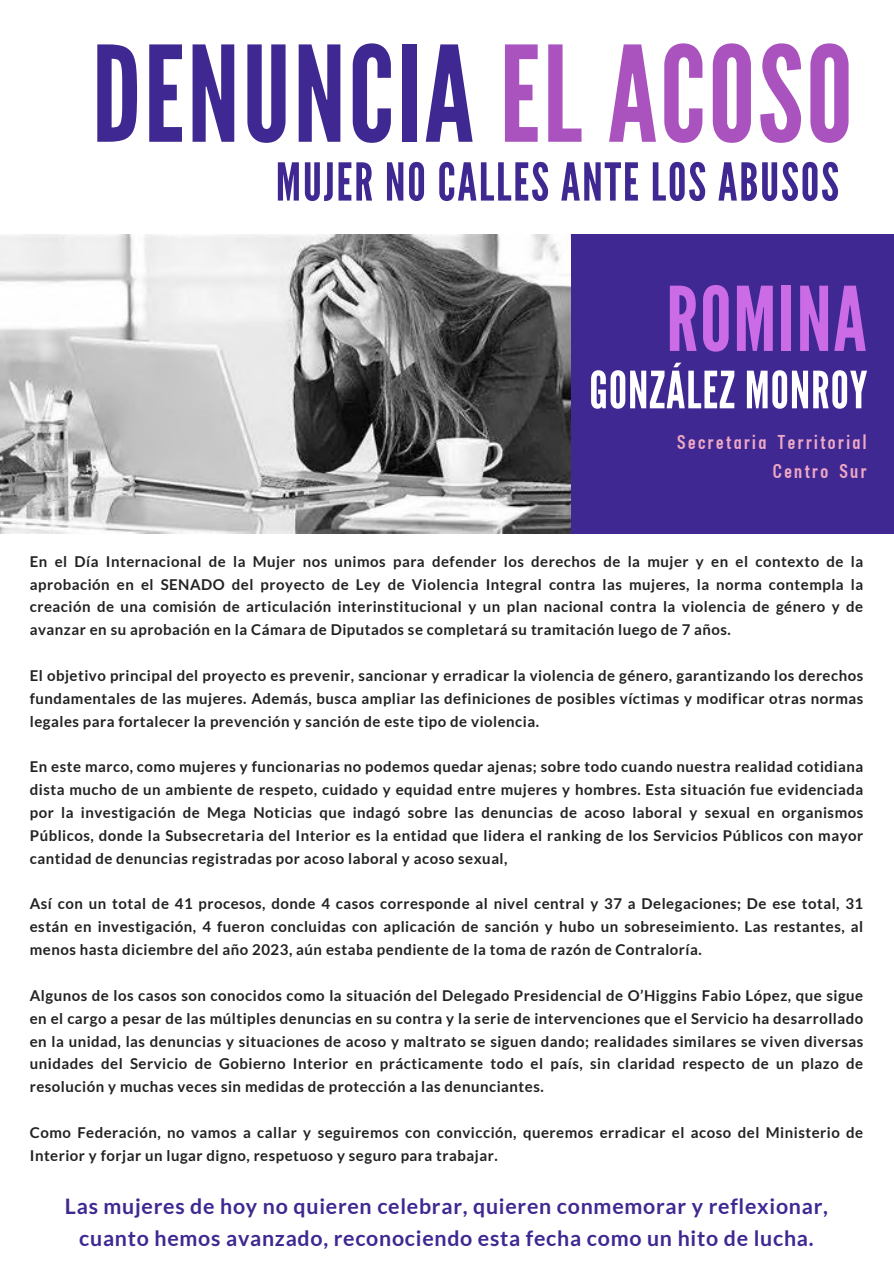
<style>
.page{position:relative;width:894px;height:1264px;background:#fff}
.page>*{position:absolute;margin:0;border:0;box-sizing:border-box;transform-origin:0 0}
.t1{font:132.3px "League Gothic";letter-spacing:.02em;color:#402892}
.t2{font:88.8px "League Gothic";letter-spacing:.02em;color:#cb6ce6}
.t3{font:52.05px "League Gothic";letter-spacing:.035em;color:#402892}
.t4{font:51.3px "League Gothic";letter-spacing:.02em;color:#fff}
.t5{font:700 21.3px/32.4px "Lato";letter-spacing:.035em;color:#402892;text-align:center}
.t6{font:700 19.5px/29.2px "Arch TH Cond";letter-spacing:.125em;color:#efa9c5;text-align:right}
.t7{font:700 15px/22.8px "Lato";letter-spacing:.035em;color:#222;text-align:justify}
.s1{color:#aa53bf}
</style>
<div class="page">
<img style="left:0;top:235px;width:570px;height:298px">
<div style="left:571px;top:235px;width:322px;height:298px;background:#402892"></div>
<h1 class="t1" style="left:92px;top:18px;width:762px">DENUNCIA <span class="s1">EL ACOSO</span></h1>
<h2 class="t3" style="left:276px;top:152px;width:564px">MUJER NO CALLES ANTE LOS ABUSOS</h2>
<p class="t2" style="left:666px;top:268px;width:202px">ROMINA</p>
<p class="t4" style="left:589px;top:360px;width:279px">GONZÁLEZ MONROY</p>
<p class="t6" style="left:677px;top:429px;width:191px">Secretaria Territorial<br>Centro Sur</p>
<p class="t7" style="left:30px;top:549px;width:834px">En el Día Internacional de la Mujer nos unimos para defender los derechos de la mujer y en el contexto de la aprobación en el SENADO del proyecto de Ley de Violencia Integral contra las mujeres, la norma contempla la creación de una comisión de articulación interinstitucional y un plan nacional contra la violencia de género y de avanzar en su aprobación en la Cámara de Diputados se completará su tramitación luego de 7 años.</p>
<h2 class="t7" style="left:30px;top:663px;width:834px">El objetivo principal del proyecto es prevenir, sancionar y erradicar la violencia de género, garantizando los derechos fundamentales de las mujeres. Además, busca ampliar las definiciones de posibles víctimas y modificar otras normas legales para fortalecer la prevención y sanción de este tipo de violencia.</h2>
<h3 class="t7" style="left:30px;top:755px;width:834px">En este marco, como mujeres y funcionarias no podemos quedar ajenas; sobre todo cuando nuestra realidad cotidiana dista mucho de un ambiente de respeto, cuidado y equidad entre mujeres y hombres. Esta situación fue evidenciada por la investigación de Mega Noticias que indagó sobre las denuncias de acoso laboral y sexual en organismos Públicos, donde la Subsecretaria del Interior es la entidad que lidera el ranking de los Servicios Públicos con mayor cantidad de denuncias registradas por acoso laboral y acoso sexual,</h3>
<p class="t7" style="left:30px;top:892px;width:834px">Así con un total de 41 procesos, donde 4 casos corresponde al nivel central y 37 a Delegaciones; De ese total, 31 están en investigación, 4 fueron concluidas con aplicación de sanción y hubo un sobreseimiento. Las restantes, al menos hasta diciembre del año 2023, aún estaba pendiente de la toma de razón de Contraloría.</p>
<p class="t7" style="left:30px;top:983px;width:834px">Algunos de los casos son conocidos como la situación del Delegado Presidencial de O’Higgins Fabio López, que sigue en el cargo a pesar de las múltiples denuncias en su contra y la serie de intervenciones que el Servicio ha desarrollado en la unidad, las denuncias y situaciones de acoso y maltrato se siguen dando; realidades similares se viven diversas unidades del Servicio de Gobierno Interior en prácticamente todo el país, sin claridad respecto de un plazo de resolución y muchas veces sin medidas de protección a las denunciantes.</p>
<p class="t7" style="left:30px;top:1120px;width:834px">Como Federación, no vamos a callar y seguiremos con convicción, queremos erradicar el acoso del Ministerio de<br>Interior y forjar un lugar digno, respetuoso y seguro para trabajar.</p>
<p class="t5" style="left:65px;top:1189px;width:764px">Las mujeres de hoy no quieren celebrar, quieren conmemorar y reflexionar, cuanto hemos avanzado, reconociendo esta fecha como un hito de lucha.</p>
</div>
